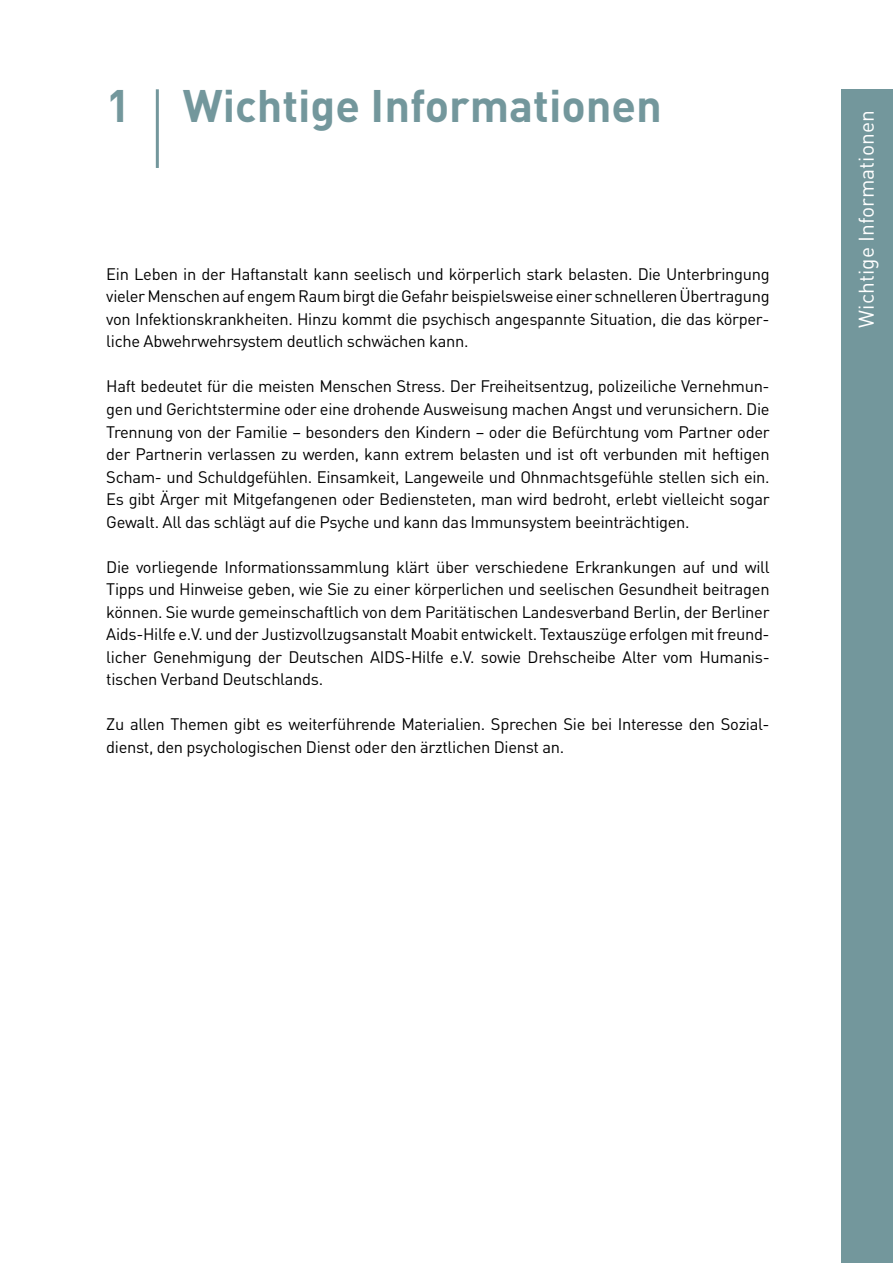
<style>
.page{position:relative;width:893px;height:1263px;background:#fff}
.page>*{position:absolute;margin:0;border:0;box-sizing:border-box;transform-origin:0 0}
.t1{font:700 45px "DIN";color:#73979c}
.t2{font:21px "DIN";color:#fff}
.t3{font:16.5px/22.5px "DIN";letter-spacing:-.02em;color:#000;text-align:justify}
</style>
<div class="page">
<div style="left:842px;top:89px;width:51px;height:1174px;background:#73979c"></div>
<hr style="left:156px;top:89px;width:3px;height:79px;background:#73979c">
<p class="t1" style="left:106px;top:77px;width:557px">1 Wichtige Informationen</p>
<p class="t3" style="left:106px;top:262px;width:665px">Ein Leben in der Haftanstalt kann seelisch und körperlich stark belasten. Die Unterbringung vieler Menschen auf engem Raum birgt die Gefahr beispielsweise einer schnelleren Übertragung von Infektionskrankheiten. Hinzu kommt die psychisch angespannte Situation, die das körper&shy;liche Abwehrwehrsystem deutlich schwächen kann.</p>
<p class="t3" style="left:106px;top:375px;width:665px">Haft bedeutet für die meisten Menschen Stress. Der Freiheitsentzug, polizeiliche Vernehmun&shy;gen und Gerichtstermine oder eine drohende Ausweisung machen Angst und verunsichern. Die Trennung von der Familie – besonders den Kindern – oder die Befürchtung vom Partner oder der Partnerin verlassen zu werden, kann extrem belasten und ist oft verbunden mit heftigen Scham- und Schuldgefühlen. Einsamkeit, Langeweile und Ohnmachtsgefühle stellen sich ein.<br>Es gibt Ärger mit Mitgefangenen oder Bediensteten, man wird bedroht, erlebt vielleicht sogar Gewalt. All das schlägt auf die Psyche und kann das Immunsystem beeinträchtigen.</p>
<p class="t3" style="left:106px;top:555px;width:665px">Die vorliegende Informationssammlung klärt über verschiedene Erkrankungen auf und will Tipps und Hinweise geben, wie Sie zu einer körperlichen und seelischen Gesundheit beitragen können. Sie wurde gemeinschaftlich von dem Paritätischen Landesverband Berlin, der Berliner Aids-Hilfe e.V. und der Justizvollzugsanstalt Moabit entwickelt. Textauszüge erfolgen mit freund&shy;licher Genehmigung der Deutschen AIDS-Hilfe e.V. sowie Drehscheibe Alter vom Humanis&shy;tischen Verband Deutschlands.</p>
<p class="t3" style="left:106px;top:712px;width:665px">Zu allen Themen gibt es weiterführende Materialien. Sprechen Sie bei Interesse den Sozial&shy;dienst, den psychologischen Dienst oder den ärztlichen Dienst an.</p>
<p class="t2" style="left:853px;top:327px;width:218px;rotate:-90deg">Wichtige Informationen</p>
</div>
